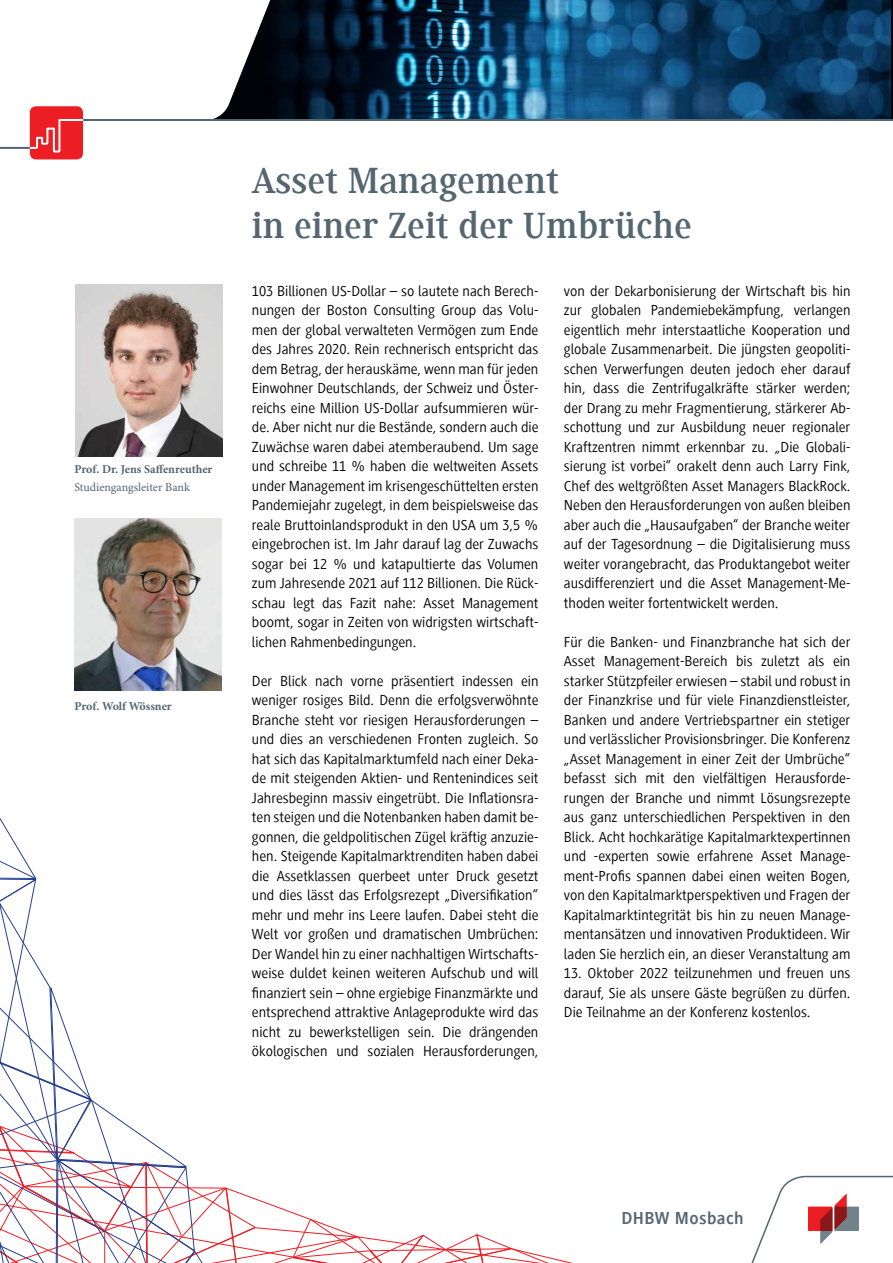
<style>
.page{position:relative;width:893px;height:1263px;background:#fff}
.page>*{position:absolute;margin:0;border:0;box-sizing:border-box;transform-origin:0 0}
.t1{font:700 37.5px/45px "Generis Serif Com";color:#546670}
.t2{font:700 17.85px "Generis Sans Com";letter-spacing:.02em;color:#546670}
.t3{font:15px/19.5px "Generis Sans Com";color:#000;text-align:justify}
.t4{font:700 12px "Minion Pro";letter-spacing:-.005em;color:#546670}
.t5{font:12px "Minion Pro";color:#546670}
</style>
<div class="page">
<img style="left:75px;top:285px;width:147px;height:171px">
<img style="left:282px;top:0;width:609px;height:119px">
<div style="left:30px;top:106px;width:53px;height:53px;background:#ed1d24;border-radius:6px"></div>
<svg style="left:0;top:0;width:282px;height:154px"></svg>
<hr style="left:83px;top:119px;width:810px;height:2px;background:#546670">
<hr style="left:0;top:147px;width:30px;height:2px;background:#546670">
<svg style="left:751px;top:1175px;width:142px;height:88px"></svg>
<svg style="left:0;top:518px;width:573px;height:745px"></svg>
<p class="t4" style="left:74px;top:461px;width:139px">Prof. Dr. Jens Saffenreuther</p>
<p class="t5" style="left:74px;top:479px;width:117px">Studiengangsleiter Bank</p>
<p class="t4" style="left:74px;top:697px;width:99px">Prof. Wolf Wössner</p>
<h1 class="t1" style="left:252px;top:158px;width:442px">Asset Management<br>in einer Zeit der Umbrüche</h1>
<p class="t3" style="left:252px;top:281px;width:288px">103 Billionen US-Dollar – so lautete nach Berech&shy;nungen der Boston Consulting Group das Volu&shy;men der global verwalteten Vermögen zum Ende des Jahres 2020. Rein rechnerisch entspricht das dem Betrag, der herauskäme, wenn man für jeden Einwohner Deutschlands, der Schweiz und Öster&shy;reichs eine Million US-Dollar aufsummieren wür&shy;de. Aber nicht nur die Bestände, sondern auch die Zuwächse waren dabei atemberaubend. Um sage und schreibe 11 % haben die weltweiten Assets under Management im krisengeschüttelten ersten Pandemiejahr zugelegt, in dem beispielsweise das reale Bruttoinlandsprodukt in den USA um 3,5 % eingebrochen ist. Im Jahr darauf lag der Zuwachs sogar bei 12 % und katapultierte das Volumen zum Jahresende 2021 auf 112 Billionen. Die Rück&shy;schau legt das Fazit nahe: Asset Management boomt, sogar in Zeiten von widrigsten wirtschaft&shy;lichen Rahmenbedingungen.</p>
<p class="t3" style="left:252px;top:671px;width:288px">Der Blick nach vorne präsentiert indessen ein weniger rosiges Bild. Denn die erfolgsverwöhnte Branche steht vor riesigen Herausforderungen – und dies an verschiedenen Fronten zugleich. So hat sich das Kapitalmarktumfeld nach einer Deka&shy;de mit steigenden Aktien- und Rentenindices seit Jahresbeginn massiv eingetrübt. Die Inflationsra&shy;ten steigen und die Notenbanken haben damit be&shy;gonnen, die geldpolitischen Zügel kräftig anzuzie&shy;hen. Steigende Kapitalmarktrenditen haben dabei die Assetklassen querbeet unter Druck gesetzt und dies lässt das Erfolgsrezept „Diversifikation“ mehr und mehr ins Leere laufen. Dabei steht die Welt vor großen und dramatischen Umbrüchen:<br>Der Wandel hin zu einer nachhaltigen Wirtschafts&shy;weise duldet keinen weiteren Aufschub und will finanziert sein – ohne ergiebige Finanzmärkte und entsprechend attraktive Anlageprodukte wird das nicht zu bewerkstelligen sein. Die drängenden ökologischen und sozialen Herausforderungen,</p>
<p class="t3" style="left:564px;top:281px;width:288px">von der Dekarbonisierung der Wirtschaft bis hin zur globalen Pandemiebekämpfung, verlangen eigentlich mehr interstaatliche Kooperation und globale Zusammenarbeit. Die jüngsten geopoliti&shy;schen Verwerfungen deuten jedoch eher darauf hin, dass die Zentrifugalkräfte stärker werden; der Drang zu mehr Fragmentierung, stärkerer Ab&shy;schottung und zur Ausbildung neuer regionaler Kraftzentren nimmt erkennbar zu. „Die Globali&shy;sierung ist vorbei“ orakelt denn auch Larry Fink, Chef des weltgrößten Asset Managers BlackRock.<br>Neben den Herausforderungen von außen bleiben aber auch die „Hausaufgaben“ der Branche weiter auf der Tagesordnung – die Digitalisierung muss weiter vorangebracht, das Produktangebot weiter ausdifferenziert und die Asset Management-Me&shy;thoden weiter fortentwickelt werden.</p>
<p class="t3" style="left:564px;top:632px;width:288px">Für die Banken- und Finanzbranche hat sich der Asset Management-Bereich bis zuletzt als ein starker Stützpfeiler erwiesen – stabil und robust in der Finanzkrise und für viele Finanzdienstleister, Banken und andere Vertriebspartner ein stetiger und verlässlicher Provisionsbringer. Die Konferenz „Asset Management in einer Zeit der Umbrüche“ befasst sich mit den vielfältigen Herausforde&shy;rungen der Branche und nimmt Lösungsrezepte aus ganz unterschiedlichen Perspektiven in den Blick. Acht hochkarätige Kapitalmarktexpertinnen und -experten sowie erfahrene Asset Manage&shy;ment-Profis spannen dabei einen weiten Bogen, von den Kapitalmarktperspektiven und Fragen der Kapitalmarktintegrität bis hin zu neuen Manage&shy;mentansätzen und innovativen Produktideen. Wir laden Sie herzlich ein, an dieser Veranstaltung am</p>
<p class="t3" style="left:564px;top:964px;width:288px">13. Oktober 2022 teilzunehmen und freuen uns darauf, Sie als unsere Gäste begrüßen zu dürfen.<br>Die Teilnahme an der Konferenz kostenlos.</p>
<p class="t2" style="left:621px;top:1208px;width:124px">DHBW Mosbach</p>
</div>
